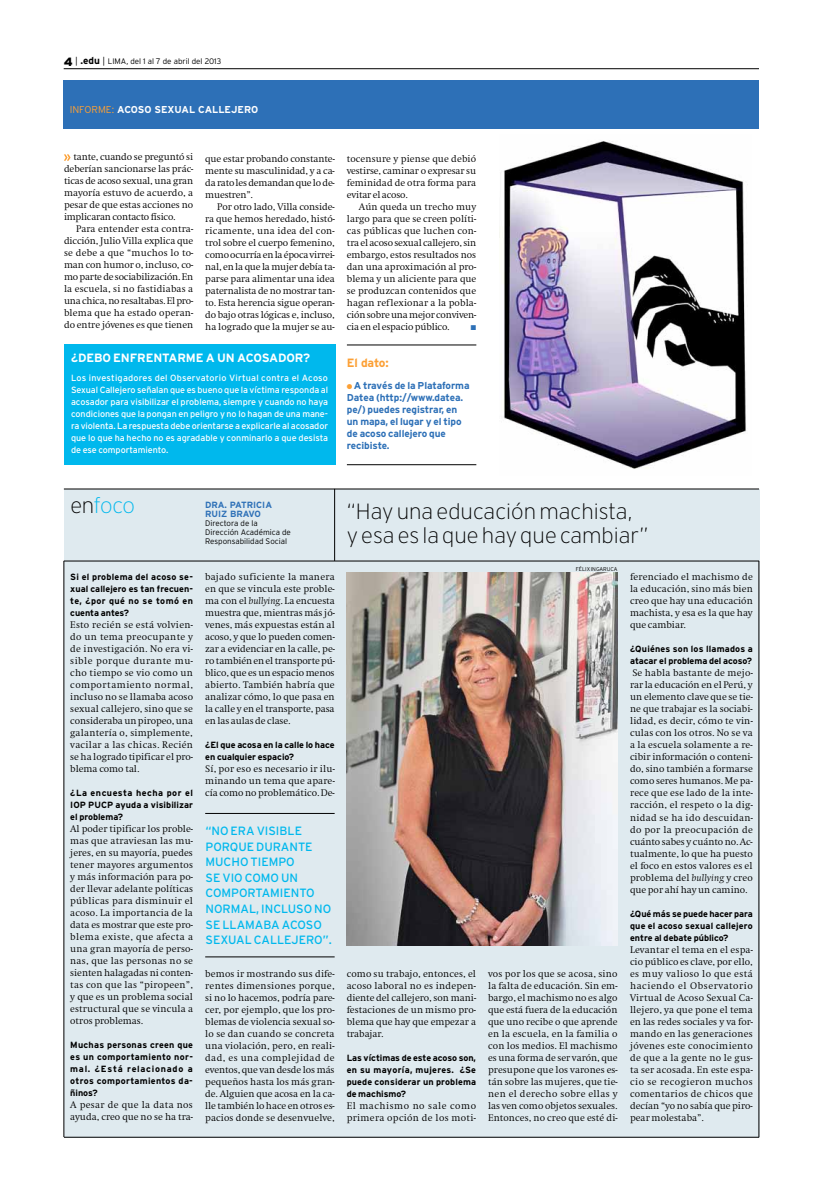
<style>
.page{position:relative;width:823px;height:1191px;background:#fff}
.page>*{position:absolute;margin:0;border:0;box-sizing:border-box;transform-origin:0 0}
.t1{font:200 22px/24px "Interstate";color:#000}
.t2{font:200 22px "Interstate";letter-spacing:-.035em;color:#00b8ed}
.t3{font:12px/15.6px "Interstate";letter-spacing:-.005em;color:#00b8ed}
.t4{font:700 12px "Interstate";letter-spacing:-.01em;color:#fff}
.t5{font:700 12px "Interstate";letter-spacing:-.015em;color:#fca035}
.t6{font:300 10px/12px "Swift EF";letter-spacing:-.005em;color:#000;text-align:justify}
.t7{font:700 10px/12px "Interstate";letter-spacing:-.01em;color:#2d70b7}
.t8{font:300 10px/12px "Swift EF";letter-spacing:.03em;color:#000}
.t9{font:700 10px "Interstate";color:#fff}
.t10{font:700 9px/12px "Interstate";letter-spacing:.01em;color:#000;text-align:justify}
.t11{font:9px/12px "Interstate";letter-spacing:-.005em;color:#fff;text-align:justify}
.t12{font:700 9px/9px "Interstate";color:#2d70b7}
.t13{font:300 8px/9px "Interstate";color:#000}
.t14{font:300 5.5px "Interstate";letter-spacing:-.01em;color:#000}
.s1{font-weight:900;font-size:12px}
.s2{font-size:9px}
.s3{font-weight:700;font-size:10px}
.s4{font-weight:300;color:#fca035}
.s5{color:#fca035}
.s6{color:#000}
.s7{font-style:italic}
</style>
<div class="page">
<img style="left:499px;top:141px;width:247px;height:328px">
<div style="left:64px;top:489px;width:694px;height:648px;background:#dfeaef"></div>
<hr style="left:64px;top:69px;width:694px;height:1px;background:#000">
<div style="left:64px;top:81px;width:694px;height:48px;background:#2d70b7"></div>
<svg style="left:64px;top:154px;width:6px;height:7px"></svg>
<img style="left:346px;top:573px;width:271px;height:372px">
<hr style="left:64px;top:561px;width:694px;height:1px;background:#000">
<hr style="left:64px;top:489px;width:694px;height:1px;background:#000">
<hr style="left:334px;top:489px;width:1px;height:72px;background:#000">
<hr style="left:64px;top:561px;width:1px;height:576px;background:#000">
<hr style="left:758px;top:561px;width:1px;height:576px;background:#000">
<hr style="left:64px;top:1137px;width:694px;height:1px;background:#000">
<hr style="left:205px;top:813px;width:129px;height:1px;background:#000">
<hr style="left:205px;top:956px;width:129px;height:1px;background:#000">
<div style="left:64px;top:345px;width:271px;height:120px;background:#00b8ed"></div>
<hr style="left:346px;top:345px;width:130px;height:1px;background:#000">
<hr style="left:346px;top:464px;width:130px;height:1px;background:#000">
<p class="t13" style="left:64px;top:57px;width:159px"><span class="s1">4</span> <span class="s2">|</span> <span class="s3">.edu</span> <span class="s2">|</span> LIMA, del 1 al 7 de abril del 2013</p>
<p class="t9" style="left:70px;top:104px;width:190px"><span class="s4">INFORME:</span> ACOSO SEXUAL CALLEJERO</p>
<p class="t6" style="left:64px;top:151px;width:131px;text-indent:9px">tante, cuando se preguntó si deberían sancionarse las prác&shy;ticas de acoso sexual, una gran mayoría estuvo de acuerdo, a pesar de que estas acciones no implicaran contacto físico.</p>
<p class="t6" style="left:64px;top:223px;width:131px;text-indent:12px">Para entender esta contra&shy;dicción, Julio Villa explica que se debe a que “muchos lo to&shy;man con humor o, incluso, co&shy;mo parte de sociabilización. En la escuela, si no fastidiabas a una chica, no resaltabas. El pro&shy;blema que ha estado operan&shy;do entre jóvenes es que tienen</p>
<p class="t4" style="left:71px;top:351px;width:240px">¿DEBO ENFRENTARME A UN ACOSADOR?</p>
<p class="t11" style="left:71px;top:371px;width:258px">Los investigadores del Observatorio Virtual contra el Acoso Sexual Callejero señalan que es bueno que la víctima responda al acosador para visibilizar el problema, siempre y cuando no haya condiciones que la pongan en peligro y no lo hagan de una mane&shy;ra violenta. La respuesta debe orientarse a explicarle al acosador que lo que ha hecho no es agradable y conminarlo a que desista de ese comportamiento.</p>
<p class="t7" style="left:346px;top:380px;width:124px"><span class="s5">●</span> A través de la Plataforma<br>Datea (http://www.datea. pe/) puedes registrar, en un mapa, el lugar y el tipo de acoso callejero que recibiste.</p>
<p class="t6" style="left:205px;top:153px;width:131px">que estar probando constante&shy;mente su masculinidad, y a ca&shy;da rato les demandan que lo de&shy;muestren”.</p>
<p class="t6" style="left:205px;top:201px;width:131px;text-indent:12px">Por otro lado, Villa conside&shy;ra que hemos heredado, histó&shy;ricamente, una idea del con&shy;trol sobre el cuerpo femenino, como ocurría en la época virrei&shy;nal, en la que la mujer debía ta&shy;parse para alimentar una idea paternalista de no mostrar tan&shy;to. Esta herencia sigue operan&shy;do bajo otras lógicas e, incluso, ha logrado que la mujer se au-</p>
<p class="t6" style="left:346px;top:153px;width:131px">tocensure y piense que debió vestirse, caminar o expresar su feminidad de otra forma para evitar el acoso.</p>
<p class="t6" style="left:346px;top:201px;width:131px;text-indent:12px">Aún queda un trecho muy largo para que se creen políti&shy;cas públicas que luchen con&shy;tra el acoso sexual callejero, sin embargo, estos resultados nos dan una aproximación al pro&shy;blema y un aliciente para que se produzcan contenidos que hagan reflexionar a la pobla&shy;ción sobre una mejor conviven&shy;cia en el espacio público.</p>
<p class="t5" style="left:347px;top:356px;width:43px">El dato:</p>
<h1 class="t2" style="left:70px;top:493px;width:66px"><span class="s6">en</span>foco</h1>
<p class="t10" style="left:70px;top:571px;width:124px">Si el problema del acoso se&shy;xual callejero es tan frecuen&shy;te, ¿por qué no se tomó en cuenta antes?</p>
<p class="t6" style="left:70px;top:619px;width:124px">Esto recién se está volvien&shy;do un tema preocupante y de investigación. No era vi&shy;sible porque durante mu&shy;cho tiempo se vio como un comportamiento normal, incluso no se llamaba acoso sexual callejero, sino que se consideraba un piropeo, una galantería o, simplemente, vacilar a las chicas. Recién se ha logrado tipificar el pro&shy;blema como tal.</p>
<p class="t10" style="left:70px;top:787px;width:124px">¿La encuesta hecha por el IOP PUCP ayuda a visibilizar el problema?</p>
<p class="t6" style="left:70px;top:823px;width:124px">Al poder tipificar los proble&shy;mas que atraviesan las mu&shy;jeres, en su mayoría, puedes tener mayores argumentos y más información para po&shy;der llevar adelante políticas públicas para disminuir el acoso. La importancia de la data es mostrar que este pro&shy;blema existe, que afecta a una gran mayoría de perso&shy;nas, que las personas no se sienten halagadas ni conten&shy;tas con que las “piropeen”, y que es un problema social estructural que se vincula a otros problemas.</p>
<p class="t10" style="left:70px;top:1039px;width:124px">Muchas personas creen que es un comportamiento nor&shy;mal. ¿Está relacionado a otros comportamientos da&shy;ñinos?</p>
<p class="t6" style="left:70px;top:1099px;width:124px">A pesar de que la data nos ayuda, creo que no se ha tra-</p>
<p class="t12" style="left:205px;top:500px;width:68px">DRA. PATRICIA<br>RUIZ BRAVO</p>
<p class="t13" style="left:205px;top:519px;width:87px">Directora de la<br>Dirección Académica de<br>Responsabilidad Social</p>
<h1 class="t1" style="left:346px;top:499px;width:303px">“Hay una educación machista, y esa es la que hay que cambiar”</h1>
<p class="t6" style="left:205px;top:571px;width:131px">bajado suficiente la manera en que se vincula este proble&shy;ma con el <span class="s7">bullying</span>. La encuesta muestra que, mientras más jó&shy;venes, más expuestas están al acoso, y que lo pueden comen&shy;zar a evidenciar en la calle, pe&shy;ro también en el transporte pú&shy;blico, que es un espacio menos abierto. También habría que analizar cómo, lo que pasa en la calle y en el transporte, pasa en las aulas de clase.</p>
<p class="t10" style="left:205px;top:739px;width:131px">¿El que acosa en la calle lo hace en cualquier espacio?</p>
<p class="t6" style="left:205px;top:763px;width:131px">Sí, por eso es necesario ir ilu&shy;minando un tema que apare&shy;cía como no problemático. De-</p>
<p class="t3" style="left:205px;top:823px;width:128px">“NO ERA VISIBLE<br>PORQUE DURANTE<br>MUCHO TIEMPO<br>SE VIO COMO UN<br>COMPORTAMIENTO<br>NORMAL, INCLUSO NO<br>SE LLAMABA ACOSO<br>SEXUAL CALLEJERO”.</p>
<p class="t6" style="left:205px;top:967px;width:131px">bemos ir mostrando sus dife&shy;rentes dimensiones porque, si no lo hacemos, podría pare&shy;cer, por ejemplo, que los pro&shy;blemas de violencia sexual so&shy;lo se dan cuando se concreta una violación, pero, en reali&shy;dad, es una complejidad de eventos, que van desde los más pequeños hasta los más gran&shy;de. Alguien que acosa en la ca&shy;lle también lo hace en otros es&shy;pacios donde se desenvuelve,</p>
<p class="t6" style="left:346px;top:967px;width:131px">como su trabajo, entonces, el acoso laboral no es indepen&shy;diente del callejero, son mani&shy;festaciones de un mismo pro&shy;blema que hay que empezar a trabajar.</p>
<p class="t10" style="left:346px;top:1051px;width:131px">Las víctimas de este acoso son, en su mayoría, mujeres. ¿Se puede considerar un problema de machismo?</p>
<p class="t8" style="left:346px;top:1099px;width:131px">El machismo no sale como primera opción de los moti-</p>
<p class="t14" style="left:575px;top:566px;width:43px">FÉLIX INGARUCA</p>
<p class="t6" style="left:488px;top:967px;width:131px">vos por los que se acosa, sino la falta de educación. Sin em&shy;bargo, el machismo no es algo que está fuera de la educación que uno recibe o que aprende en la escuela, en la familia o con los medios. El machismo es una forma de ser varón, que presupone que los varones es&shy;tán sobre las mujeres, que tie&shy;nen el derecho sobre ellas y las ven como objetos sexuales.<br>Entonces, no creo que esté di-</p>
<p class="t6" style="left:629px;top:571px;width:124px">ferenciado el machismo de la educación, sino más bien creo que hay una educación machista, y esa es la que hay que cambiar.</p>
<p class="t10" style="left:629px;top:643px;width:124px">¿Quiénes son los llamados a atacar el problema del acoso?</p>
<p class="t6" style="left:629px;top:667px;width:124px">Se habla bastante de mejo&shy;rar la educación en el Perú, y un elemento clave que se tie&shy;ne que trabajar es la sociabi&shy;lidad, es decir, cómo te vin&shy;culas con los otros. No se va a la escuela solamente a re&shy;cibir información o conteni&shy;do, sino también a formarse como seres humanos. Me pa&shy;rece que ese lado de la inte&shy;racción, el respeto o la dig&shy;nidad se ha ido descuidan&shy;do por la preocupación de cuánto sabes y cuánto no. Ac&shy;tualmente, lo que ha puesto el foco en estos valores es el problema del <span class="s7">bullying</span> y creo que por ahí hay un camino.</p>
<p class="t10" style="left:629px;top:907px;width:124px">¿Qué más se puede hacer para que el acoso sexual callejero entre al debate público?</p>
<p class="t6" style="left:629px;top:943px;width:124px">Levantar el tema en el espa&shy;cio público es clave, por ello, es muy valioso lo que está haciendo el Observatorio Virtual de Acoso Sexual Ca&shy;llejero, ya que pone el tema en las redes sociales y va for&shy;mando en las generaciones jóvenes este conocimiento de que a la gente no le gus&shy;ta ser acosada. En este espa&shy;cio se recogieron muchos comentarios de chicos que decían “yo no sabía que piro&shy;pear molestaba”.</p>
</div>
